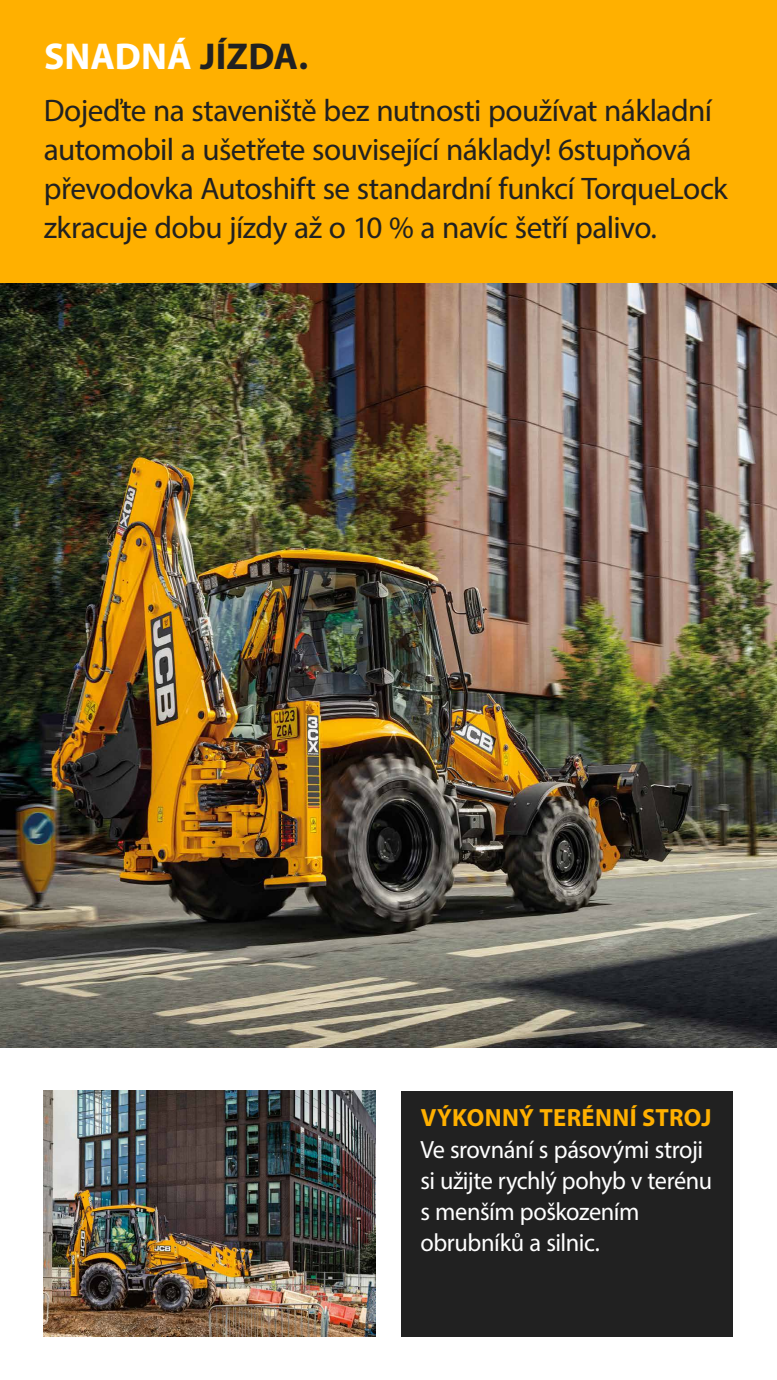
<style>
.page{position:relative;width:777px;height:1380px;background:#fff}
.page>*{position:absolute;margin:0;border:0;box-sizing:border-box;transform-origin:0 0}
.t1{font:700 37.5px "Myriad Pro";color:#fff}
.t2{font:31.25px/39.1px "Myriad Pro";letter-spacing:-.02em;color:#212121}
.t3{font:25px/31.2px "Myriad Pro";letter-spacing:-.02em;color:#fff}
.t4{font:700 25px "Myriad Pro";letter-spacing:.01em;color:#ffb000}
.s1{color:#212121}
</style>
<div class="page">
<img style="left:0;top:282px;width:776px;height:765px">
<div style="left:0;top:0;width:776px;height:282px;background:#ffb000"></div>
<div style="left:401px;top:1091px;width:331px;height:245px;background:#212121"></div>
<img style="left:44px;top:1091px;width:331px;height:245px">
<p class="t1" style="left:44px;top:32px;width:265px">SNADNÁ <span class="s1">JÍZDA.</span></p>
<p class="t2" style="left:44px;top:91px;width:685px">Dojeďte na staveniště bez nutnosti používat nákladní automobil a ušetřete související náklady! 6stupňová převodovka Autoshift se standardní funkcí TorqueLock zkracuje dobu jízdy až o 10 % a navíc šetří palivo.</p>
<p class="t4" style="left:420px;top:1102px;width:292px">VÝKONNÝ TERÉNNÍ STROJ</p>
<p class="t3" style="left:420px;top:1133px;width:293px">Ve srovnání s pásovými stroji si užijte rychlý pohyb v terénu s menším poškozením obrubníků a silnic.</p>
</div>
